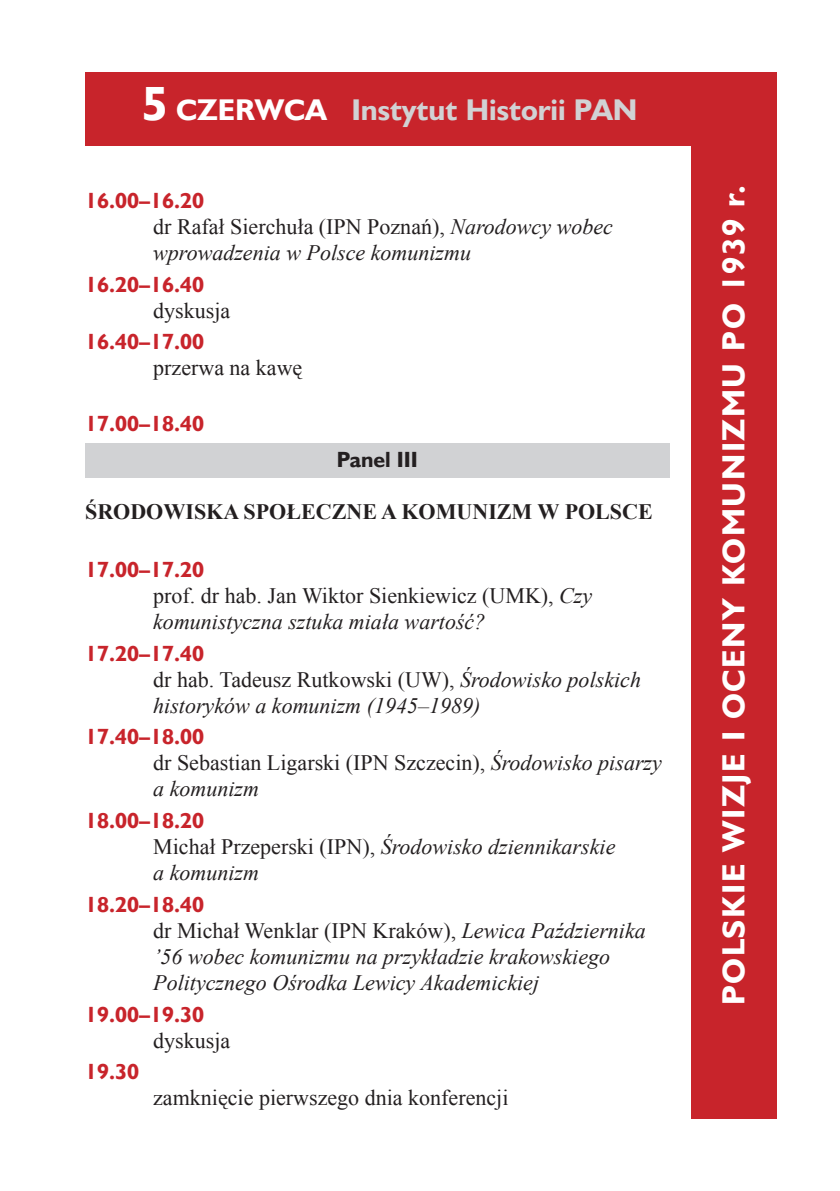
<style>
.page{position:relative;width:840px;height:1191px;background:#fff}
.page>*{position:absolute;margin:0;border:0;box-sizing:border-box;transform-origin:0 0}
.t1{font:700 32px "Humanst 521 EU";letter-spacing:.05em;color:#fff}
.t2{font:700 30px "Humanst 521 EU";color:#d1d2d4}
.t3{font:700 30px "Humanst 521 EU";color:#fff}
.t4{font:italic 22px/26px "Times New Roman";color:#231f20}
.t5{font:22px/26px "Times New Roman";color:#231f20}
.t6{font:700 22px "Humanst 521 EU";color:#c8242b}
.t7{font:700 22px "Times New Roman";color:#231f20}
.t8{font:700 22px "Humanst 521 EU";color:#231f20}
.s1{font-size:48px}
.s2{font-style:normal}
.s3{font-style:italic}
</style>
<div class="page">
<div style="left:85px;top:444px;width:584px;height:34px;background:#d1d2d4"></div>
<div style="left:85px;top:72px;width:629px;height:74px;background:#c8242b"></div>
<div style="left:690px;top:72px;width:85px;height:1047px;background:#c8242b"></div>
<h2 class="t3" style="left:142px;top:91px;width:55px"><span class="s1">5</span> czer</h2>
<h2 class="t3" style="left:254px;top:91px;width:52px">wca</h2>
<h2 class="t2" style="left:351px;top:91px;width:287px">Instytut Historii PAN</h2>
<p class="t6" style="left:85px;top:187px;width:120px">16.00–16.20</p>
<p class="t4" style="left:153px;top:213px;width:461px"><span class="s2">dr Rafał Sierchuła (IPN Poznań),</span> Narodowcy wobec wprowadzenia w Polsce komunizmu</p>
<p class="t6" style="left:85px;top:270px;width:120px">16.20–16.40</p>
<p class="t5" style="left:153px;top:297px;width:78px">dyskusja</p>
<p class="t6" style="left:85px;top:328px;width:120px">16.40–17.00</p>
<p class="t5" style="left:153px;top:354px;width:151px">przerwa na kawę</p>
<p class="t6" style="left:85px;top:410px;width:120px">17.00–18.40</p>
<p class="t8" style="left:337px;top:446px;width:82px">Panel III</p>
<p class="t7" style="left:85px;top:497px;width:569px">ŚRODOWISKA SPOŁECZNE A KOMUNIZM W POLSCE</p>
<p class="t6" style="left:85px;top:556px;width:120px">17.00–17.20</p>
<p class="t5" style="left:153px;top:582px;width:440px">prof. dr hab. Jan Wiktor Sienkiewicz (UMK), <span class="s3">Czy komunistyczna sztuka miała wartość?</span></p>
<p class="t6" style="left:85px;top:639px;width:120px">17.20–17.40</p>
<p class="t4" style="left:153px;top:666px;width:489px"><span class="s2">dr hab. Tadeusz Rutkowski (UW),</span> Środowisko polskich historyków a komunizm (1945–1989)</p>
<p class="t6" style="left:85px;top:723px;width:120px">17.40–18.00</p>
<p class="t5" style="left:153px;top:749px;width:510px">dr Sebastian Ligarski (IPN Szczecin), <span class="s3">Środowisko pisarzy a komunizm</span></p>
<p class="t6" style="left:85px;top:807px;width:120px">18.00–18.20</p>
<p class="t4" style="left:153px;top:833px;width:463px"><span class="s2">Michał Przeperski (IPN),</span> Środowisko dziennikarskie a komunizm</p>
<p class="t6" style="left:85px;top:890px;width:120px">18.20–18.40</p>
<p class="t4" style="left:153px;top:917px;width:494px"><span class="s2">dr Michał Wenklar (IPN Kraków),</span> Lewica Października ’56 wobec komunizmu na przykładzie krakowskiego<br>Politycznego Ośrodka Lewicy Akademickiej</p>
<p class="t6" style="left:85px;top:1000px;width:120px">19.00–19.30</p>
<p class="t5" style="left:153px;top:1027px;width:78px">dyskusja</p>
<p class="t6" style="left:85px;top:1058px;width:55px">19.30</p>
<p class="t5" style="left:153px;top:1084px;width:356px">zamknięcie pierwszego dnia konferencji</p>
<h1 class="t1" style="left:713px;top:1005px;width:821px;rotate:-90deg">POLSKIE WIZJE I OCENY KOMUNIZMU PO 1939 r.</h1>
</div>
